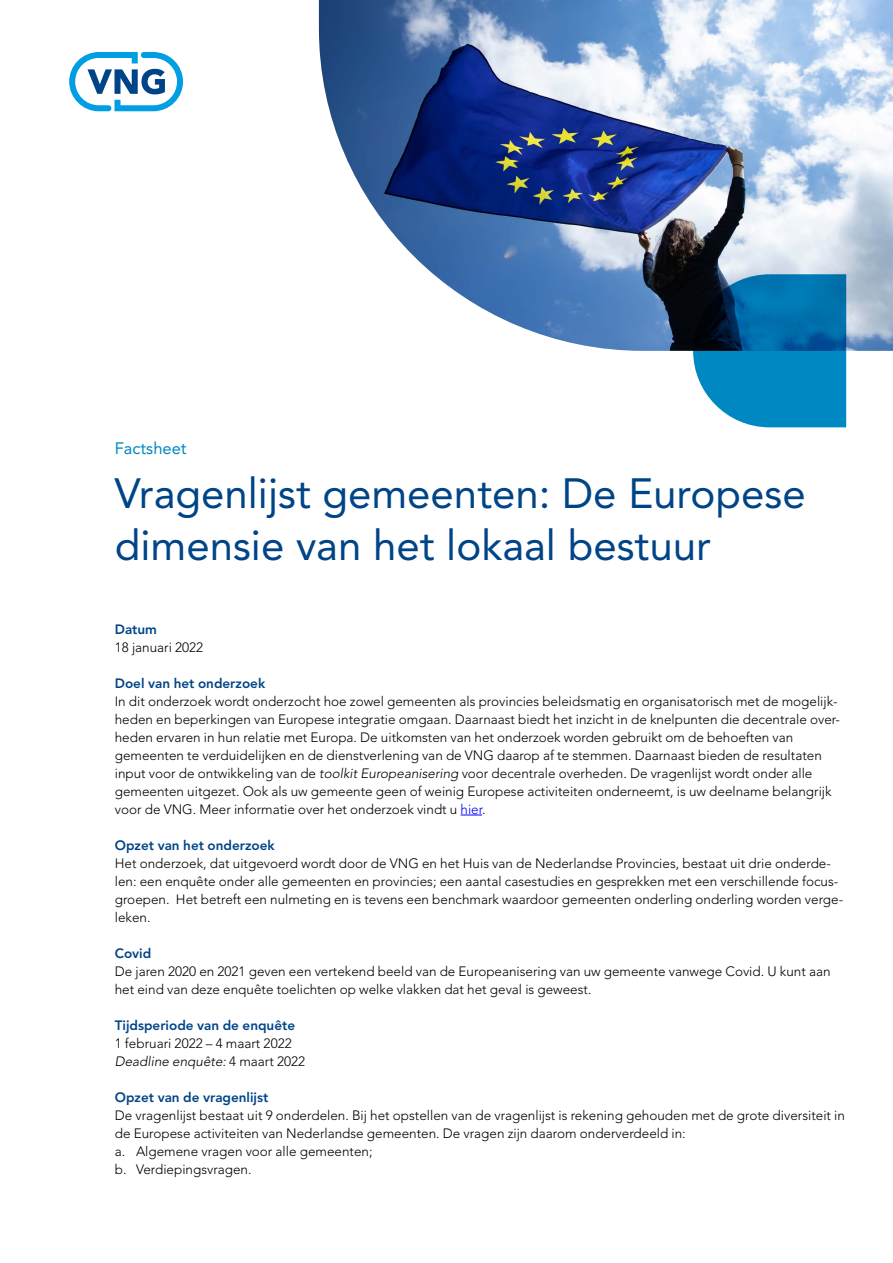
<style>
.page{position:relative;width:893px;height:1263px;background:#fff}
.page>*{position:absolute;margin:0;border:0;box-sizing:border-box;transform-origin:0 0}
.VNG_-_Omslag_titel_b{font:42px/52.5px "Avenir LT Std";color:#048}
.VNG_-_Omslag_subtite{font:16.5px "Avenir LT Std";color:#0088c2}
.VNG_-_Broodtekst{font:300 13.5px/18px "Avenir LT Std";color:#000}
.VNG_-_Tussen_1{font:800 13.5px "Avenir LT Std";color:#048}
.VNG_-_Broodtekst-2{font:italic 300 13.5px "Avenir LT Std";color:#000}
.s1{font-style:italic}
.s2{color:#00f}
.s3{font-style:normal}
</style>
<div class="page">
<svg style="left:69px;top:52px;width:114px;height:59px"></svg>
<svg style="left:461px;top:815px;width:21px;height:1px"></svg>
<img style="left:319px;top:0;width:574px;height:351px">
<svg style="left:693px;top:274px;width:153px;height:153px;background:#0f75a7"></svg>
<p class="VNG_-_Omslag_subtite" style="left:115px;top:438px;width:73px">Factsheet</p>
<p class="VNG_-_Omslag_titel_b" style="left:115px;top:467px;width:692px">Vragenlijst gemeenten: De Europese dimensie van het lokaal bestuur</p>
<h1 class="VNG_-_Tussen_1" style="left:115px;top:621px;width:44px">Datum</h1>
<p class="VNG_-_Broodtekst" style="left:115px;top:638px;width:90px">18 januari 2022</p>
<h1 class="VNG_-_Tussen_1" style="left:115px;top:675px;width:152px">Doel van het onderzoek</h1>
<p class="VNG_-_Broodtekst" style="left:115px;top:692px;width:727px">In dit onderzoek wordt onderzocht hoe zowel gemeenten als provincies beleidsmatig en organisatorisch met de mogelijk&shy;heden en beperkingen van Europese integratie omgaan. Daarnaast biedt het inzicht in de knelpunten die decentrale over&shy;heden ervaren in hun relatie met Europa. De uitkomsten van het onderzoek worden gebruikt om de behoeften van gemeenten te verduidelijken en de dienstverlening van de VNG daarop af te stemmen. Daarnaast bieden de resultaten input voor de ontwikkeling van de <span class="s1">toolkit Europeanisering</span> voor decentrale overheden. De vragenlijst wordt onder alle gemeenten uitgezet. Ook als uw gemeente geen of weinig Europese activiteiten onderneemt, is uw deelname belangrijk voor de VNG. Meer informatie over het onderzoek vindt u <span class="s2">hier</span>.</p>
<h1 class="VNG_-_Tussen_1" style="left:115px;top:837px;width:162px">Opzet van het onderzoek</h1>
<p class="VNG_-_Broodtekst" style="left:115px;top:854px;width:730px">Het onderzoek, dat uitgevoerd wordt door de VNG en het Huis van de Nederlandse Provincies, bestaat uit drie onderde&shy;len: een enquête onder alle gemeenten en provincies; een aantal casestudies en gesprekken met een verschillende focus&shy;groepen. Het betreft een nulmeting en is tevens een benchmark waardoor gemeenten onderling onderling worden verge&shy;leken.</p>
<h1 class="VNG_-_Tussen_1" style="left:115px;top:945px;width:38px">Covid</h1>
<p class="VNG_-_Broodtekst" style="left:115px;top:962px;width:717px">De jaren 2020 en 2021 geven een vertekend beeld van de Europeanisering van uw gemeente vanwege Covid. U kunt aan het eind van deze enquête toelichten op welke vlakken dat het geval is geweest.</p>
<h1 class="VNG_-_Tussen_1" style="left:115px;top:1017px;width:182px">Tijdsperiode van de enquête</h1>
<p class="VNG_-_Broodtekst" style="left:115px;top:1034px;width:178px">1 februari 2022 – 4 maart 2022</p>
<p class="VNG_-_Broodtekst-2" style="left:115px;top:1053px;width:192px">Deadline enquête: <span class="s3">4 maart 2022</span></p>
<h1 class="VNG_-_Tussen_1" style="left:115px;top:1089px;width:155px">Opzet van de vragenlijst</h1>
<p class="VNG_-_Broodtekst" style="left:115px;top:1106px;width:732px">De vragenlijst bestaat uit 9 onderdelen. Bij het opstellen van de vragenlijst is rekening gehouden met de grote diversiteit in de Europese activiteiten van Nederlandse gemeenten. De vragen zijn daarom onderverdeeld in:</p>
<p class="VNG_-_Broodtekst" style="left:115px;top:1142px;width:259px">a. Algemene vragen voor alle gemeenten;</p>
<p class="VNG_-_Broodtekst" style="left:115px;top:1160px;width:138px">b. Verdiepingsvragen.</p>
</div>
